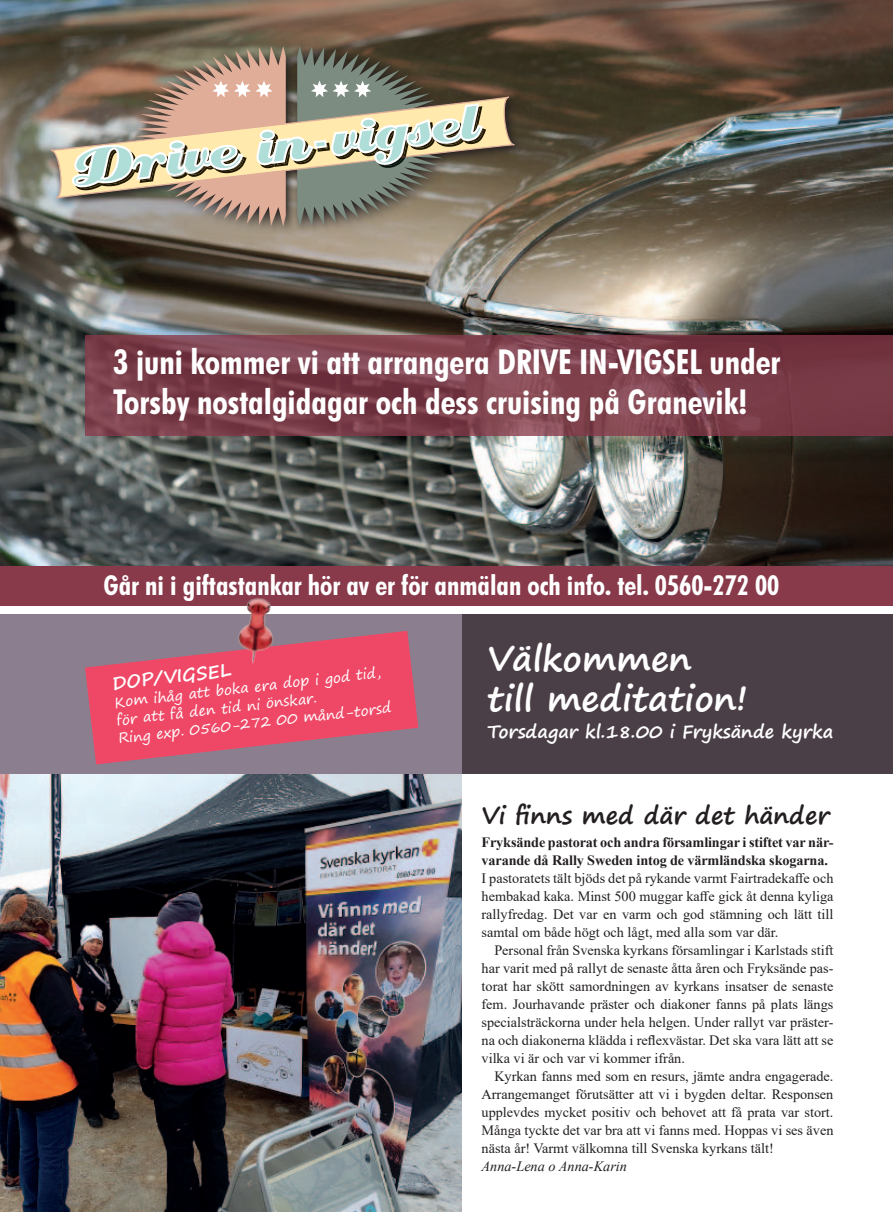
<style>
.page{position:relative;width:893px;height:1212px;background:#fff}
.page>*{position:absolute;margin:0;border:0;box-sizing:border-box;transform-origin:0 0}
.t1{font:700 condensed 34.5px/39.8px "Futura BT";color:#fff}
.t2{font:700 34.5px/39.6px "Segoe Print";color:#fff}
.t3{font:700 condensed 27.6px "Futura BT";color:#fff}
.t4{font:700 24px "Segoe Print";color:#231f20}
.t5{font:700 18px "Segoe Print";color:#fff}
.t6{font:14.25px/18px "Times New Roman";color:#231f20;text-align:justify}
.t7{font:700 14.25px/18px "Times New Roman";letter-spacing:-.01em;color:#231f20}
.t8{font:14.25px/18px "Segoe Print";color:#fff}
.t9{font:italic 14.25px "Times New Roman";color:#231f20}
</style>
<div class="page">
<img style="left:0;top:774px;width:461px;height:438px">
<div style="left:461px;top:614px;width:432px;height:160px;background:#4b3f47"></div>
<div style="left:0;top:614px;width:461px;height:160px;background:#8b7f8f"></div>
<div style="left:0;top:0;width:893px;height:605px;background:#88394a"></div>
<img style="left:0;top:0;width:893px;height:565px">
<svg style="left:85px;top:631px;width:333px;height:133px;fill:#ef4866"></svg>
<img style="left:226px;top:598px;width:62px;height:70px">
<svg style="left:47px;top:43px;width:477px;height:193px;background:#726858"></svg>
<svg style="left:51px;top:97px;width:463px;height:101px;background:#a99a7e"></svg>
<svg style="left:72px;top:46px;width:414px;height:180px;background:#9d927f"></svg>
<img style="left:169px;top:143px;width:23px;height:36px">
<svg style="left:85px;top:335px;width:808px;height:100px;fill:#7a3d49"></svg>
<h1 class="t1" style="left:113px;top:342px;width:669px">3 juni kommer vi att arrangera Drive in-vigsel under<br>Torsby nostalgidagar och dess cruising på Granevik!</h1>
<h2 class="t3" style="left:103px;top:568px;width:677px">Går ni i giftastankar hör av er för anmälan och info. tel. 0560-272 00</h2>
<p class="t5" style="left:111px;top:666px;width:121px;rotate:-6deg">DOP/VIGSEL</p>
<p class="t8" style="left:114px;top:692px;width:276px;rotate:-6deg">Kom ihåg att boka era dop i god tid, för att få den tid ni önskar.<br>Ring exp. 0560-272 00 månd-torsd</p>
<h1 class="t2" style="left:488px;top:638px;width:262px">Välkommen<br>till meditation!</h1>
<p class="t5" style="left:488px;top:715px;width:347px">Torsdagar kl.18.00 i Fryksände kyrka</p>
<h3 class="t4" style="left:482px;top:794px;width:350px">Vi finns med där det händer</h3>
<p class="t7" style="left:482px;top:832px;width:353px">Fryksände pastorat och andra församlingar i stiftet var när&shy;varande då Rally Sweden intog de värmländska skogarna.</p>
<p class="t6" style="left:482px;top:868px;width:353px">I pastoratets tält bjöds det på rykande varmt Fairtradekaffe och hembakad kaka. Minst 500 muggar kaffe gick åt denna kyliga rallyfredag. Det var en varm och god stämning och lätt till samtal om både högt och lågt, med alla som var där.</p>
<p class="t6" style="left:482px;top:940px;width:353px;text-indent:13px">Personal från Svenska kyrkans församlingar i Karlstads stift har varit med på rallyt de senaste åtta åren och Fryksände pas&shy;torat har skött samordningen av kyrkans insatser de senaste fem. Jourhavande präster och diakoner fanns på plats längs specialsträckorna under hela helgen. Under rallyt var präster&shy;na och diakonerna klädda i reflexvästar. Det ska vara lätt att se vilka vi är och var vi kommer ifrån.</p>
<p class="t6" style="left:482px;top:1066px;width:353px;text-indent:13px">Kyrkan fanns med som en resurs, jämte andra engagerade.<br>Arrangemanget förutsätter att vi i bygden deltar. Responsen upplevdes mycket positiv och behovet att få prata var stort.<br>Många tyckte det var bra att vi fanns med. Hoppas vi ses även nästa år! Varmt välkomna till Svenska kyrkans tält!</p>
<p class="t9" style="left:482px;top:1156px;width:147px">Anna-Lena o Anna-Karin</p>
</div>
